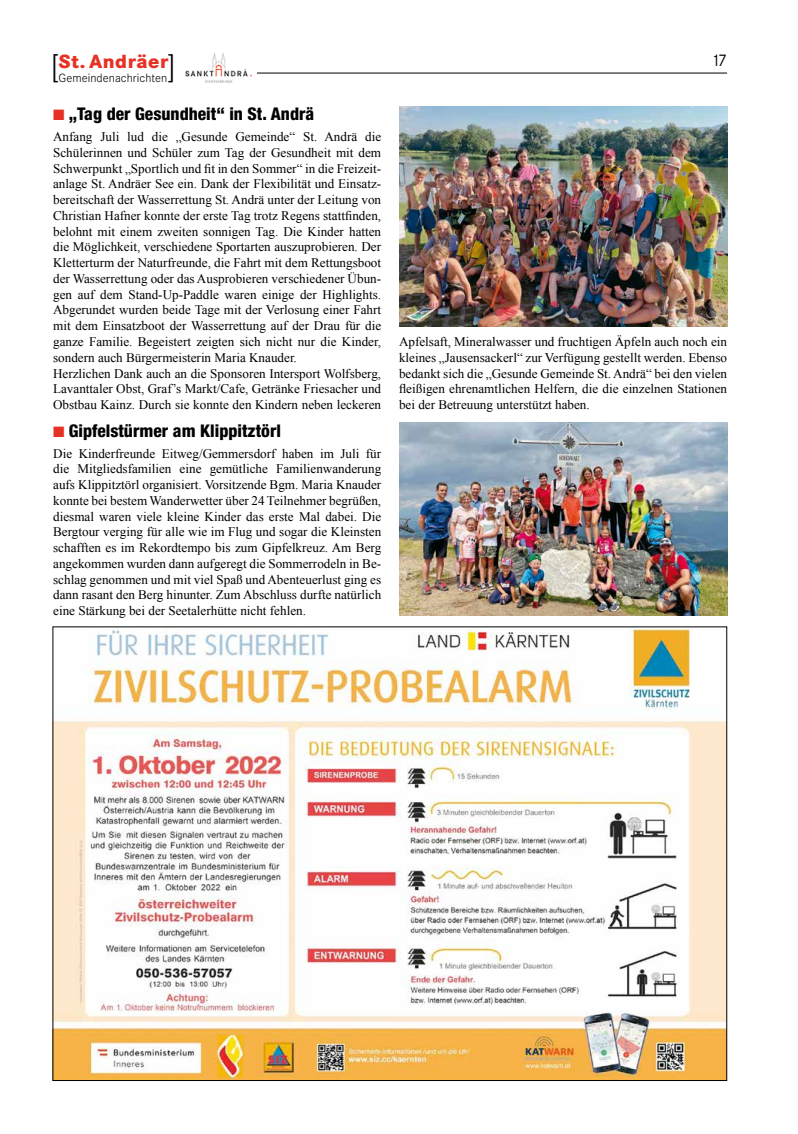
<style>
.page{position:relative;width:798px;height:1134px;background:#fff}
.page>*{position:absolute;margin:0;border:0;box-sizing:border-box;transform-origin:0 0}
.t1{font:300 32.75px "Corporate S";color:#000}
.t2{font:800 19.88px "Corporate S";letter-spacing:.03em;color:#e63224}
.t3{font:800 condensed 17.5px "Helvetica Neue";color:#000}
.t4{font:17.5px "Corporate S";color:#000;scale:.9 1}
.t5{font:13.12px/15.8px "Times New Roman";color:#000;text-align:justify}
.t6{font:300 12.5px "Corporate S";letter-spacing:.005em;color:#000}
.s1{color:#e63224}
</style>
<div class="page">
<hr style="left:256px;top:73px;width:470px;height:1px;background:#000">
<img style="left:185px;top:53px;width:72px;height:30px">
<img style="left:399px;top:106px;width:328px;height:220px">
<img style="left:399px;top:423px;width:327px;height:192px">
<img style="left:55px;top:628px;width:669px;height:451px">
<h1 class="t1" style="left:50px;top:47px;width:10px">[</h1>
<h1 class="t1" style="left:167px;top:47px;width:10px">]</h1>
<h3 class="t3" style="left:53px;top:103px;width:263px"><span class="s1">■</span> „Tag der Gesundheit“ in St. Andrä</h3>
<p class="t5" style="left:53px;top:129px;width:329px;text-align:left">Anfang Juli lud die „Gesunde Gemeinde“ St. Andrä die Schülerinnen und Schüler zum Tag der Gesundheit mit dem Schwerpunkt „Sportlich und fit in den Sommer“ in die Freizeit&shy;anlage St. Andräer See ein. Dank der Flexibilität und Einsatz&shy;bereitschaft der Wasserrettung St. Andrä unter der Leitung von Christian Hafner konnte der erste Tag trotz Regens stattfinden, belohnt mit einem zweiten sonnigen Tag. Die Kinder hatten die Möglichkeit, verschiedene Sportarten auszuprobieren. Der Kletterturm der Naturfreunde, die Fahrt mit dem Rettungsboot der Wasserrettung oder das Ausprobieren verschiedener Übun&shy;gen auf dem Stand-Up-Paddle waren einige der Highlights.<br>Abgerundet wurden beide Tage mit der Verlosung einer Fahrt mit dem Einsatzboot der Wasserrettung auf der Drau für die ganze Familie. Begeistert zeigten sich nicht nur die Kinder, sondern auch Bürgermeisterin Maria Knauder.<br>Herzlichen Dank auch an die Sponsoren Intersport Wolfsberg, Lavanttaler Obst, Graf’s Markt/Cafe, Getränke Friesacher und Obstbau Kainz. Durch sie konnte den Kindern neben leckeren</p>
<h3 class="t3" style="left:53px;top:420px;width:229px"><span class="s1">■</span> Gipfelstürmer am Klippitztörl</h3>
<p class="t5" style="left:53px;top:445px;width:329px">Die Kinderfreunde Eitweg/Gemmersdorf haben im Juli für die Mitgliedsfamilien eine gemütliche Familienwanderung aufs Klippitztörl organisiert. Vorsitzende Bgm. Maria Knauder konnte bei bestem Wanderwetter über 24 Teilnehmer begrüßen, diesmal waren viele kleine Kinder das erste Mal dabei. Die Bergtour verging für alle wie im Flug und sogar die Kleinsten schafften es im Rekordtempo bis zum Gipfelkreuz. Am Berg angekommen wurden dann aufgeregt die Sommerrodeln in Be&shy;schlag genommen und mit viel Spaß und Abenteuerlust ging es dann rasant den Berg hinunter. Zum Abschluss durfte natürlich eine Stärkung bei der Seetalerhütte nicht fehlen.</p>
<h2 class="t2" style="left:58px;top:50px;width:111px">St. Andräer</h2>
<h3 class="t4" style="left:711px;top:51px;width:19px">17</h3>
<p class="t6" style="left:58px;top:71px;width:110px">Gemeindenachrichten</p>
<p class="t5" style="left:399px;top:333px;width:329px">Apfelsaft, Mineralwasser und fruchtigen Äpfeln auch noch ein kleines „Jausensackerl“ zur Verfügung gestellt werden. Ebenso bedankt sich die „Gesunde Gemeinde St. Andrä“ bei den vielen fleißigen ehrenamtlichen Helfern, die die einzelnen Stationen bei der Betreuung unterstützt haben.</p>
</div>
